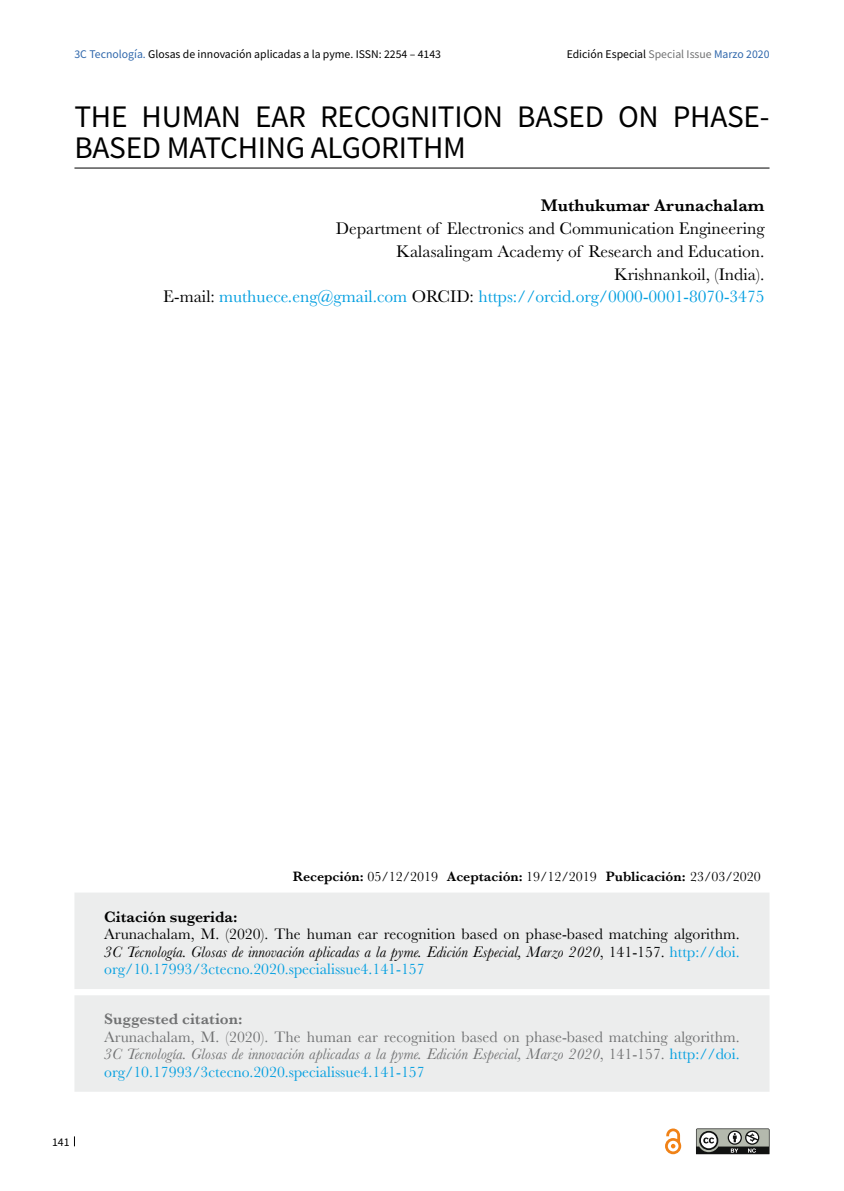
<style>
.page{position:relative;width:844px;height:1191px;background:#fff}
.page>*{position:absolute;margin:0;border:0;box-sizing:border-box;transform-origin:0 0}
.t1{font:28px/31.5px "Noto Sans HK";letter-spacing:-.01em;color:#000}
.t2{font:17.5px/22.8px "Baskerville";color:#000;text-align:right}
.t3{font:600 17.5px "Baskerville";color:#000}
.t4{font:15.75px/17.5px "Baskerville";color:#000;text-align:justify}
.t5{font:15.75px/17.5px "Baskerville";color:#707172;text-align:justify}
.t6{font:600 15.75px "Baskerville";color:#707172}
.t7{font:600 15.75px "Baskerville";color:#000}
.t8{font:600 14px "Baskerville";color:#000}
.t9{font:10.5px "Noto Sans HK";color:#000}
.s1{color:#2e66ab}
.s2{color:#707172}
.s3{color:#009ee0}
.s4{font-weight:400}
.s5{font-style:italic}
</style>
<div class="page">
<div style="left:74px;top:893px;width:695px;height:198px;background:#eceded"></div>
<hr style="left:74px;top:168px;width:695px;height:1px;background:#000">
<svg style="left:696px;top:1128px;width:73px;height:26px;background:#7f827d"></svg>
<svg style="left:665px;top:1128px;width:16px;height:26px"></svg>
<p class="t9" style="left:74px;top:48px;width:368px"><span class="s1">3C Tecnología.</span> Glosas de innovación aplicadas a la pyme. ISSN: 2254 – 4143</p>
<p class="t9" style="left:566px;top:48px;width:204px">Edición Especial <span class="s2">Special Issue</span> <span class="s1">Marzo 2020</span></p>
<h1 class="t1" style="left:74px;top:101px;width:696px">THE HUMAN EAR RECOGNITION BASED ON PHASE-<br>BASED MATCHING ALGORITHM</h1>
<p class="t3" style="left:540px;top:193px;width:225px">Muthukumar Arunachalam</p>
<p class="t2" style="left:163px;top:217px;width:602px">Department of Electronics and Communication Engineering<br>Kalasalingam Academy of Research and Education.<br>Krishnankoil, (India).<br>E-mail: <span class="s3">muthuece.eng@gmail.com</span> ORCID: <span class="s3">https://orcid.org/0000-0001-8070-3475</span></p>
<p class="t8" style="left:293px;top:867px;width:469px">Recepción: <span class="s4">05/12/2019</span> Aceptación: <span class="s4">19/12/2019</span> Publicación: <span class="s4">23/03/2020</span></p>
<p class="t9" style="left:52px;top:1135px;width:19px">141</p>
<p class="t7" style="left:104px;top:905px;width:135px">Citación sugerida:</p>
<p class="t4" style="left:104px;top:925px;width:636px">Arunachalam, M. (2020). The human ear recognition based on phase-based matching algorithm.<br><span class="s5">3C Tecnología. Glosas de innovación aplicadas a la pyme. Edición Especial, Marzo 2020</span>, 141-157. <span class="s3">http://doi. org/10.17993/3ctecno.2020.specialissue4.141-157</span></p>
<p class="t6" style="left:104px;top:1008px;width:140px">Suggested citation:</p>
<p class="t5" style="left:104px;top:1028px;width:636px">Arunachalam, M. (2020). The human ear recognition based on phase-based matching algorithm.<br><span class="s5">3C Tecnología. Glosas de innovación aplicadas a la pyme. Edición Especial, Marzo 2020</span>, 141-157. <span class="s3">http://doi. org/10.17993/3ctecno.2020.specialissue4.141-157</span></p>
</div>
